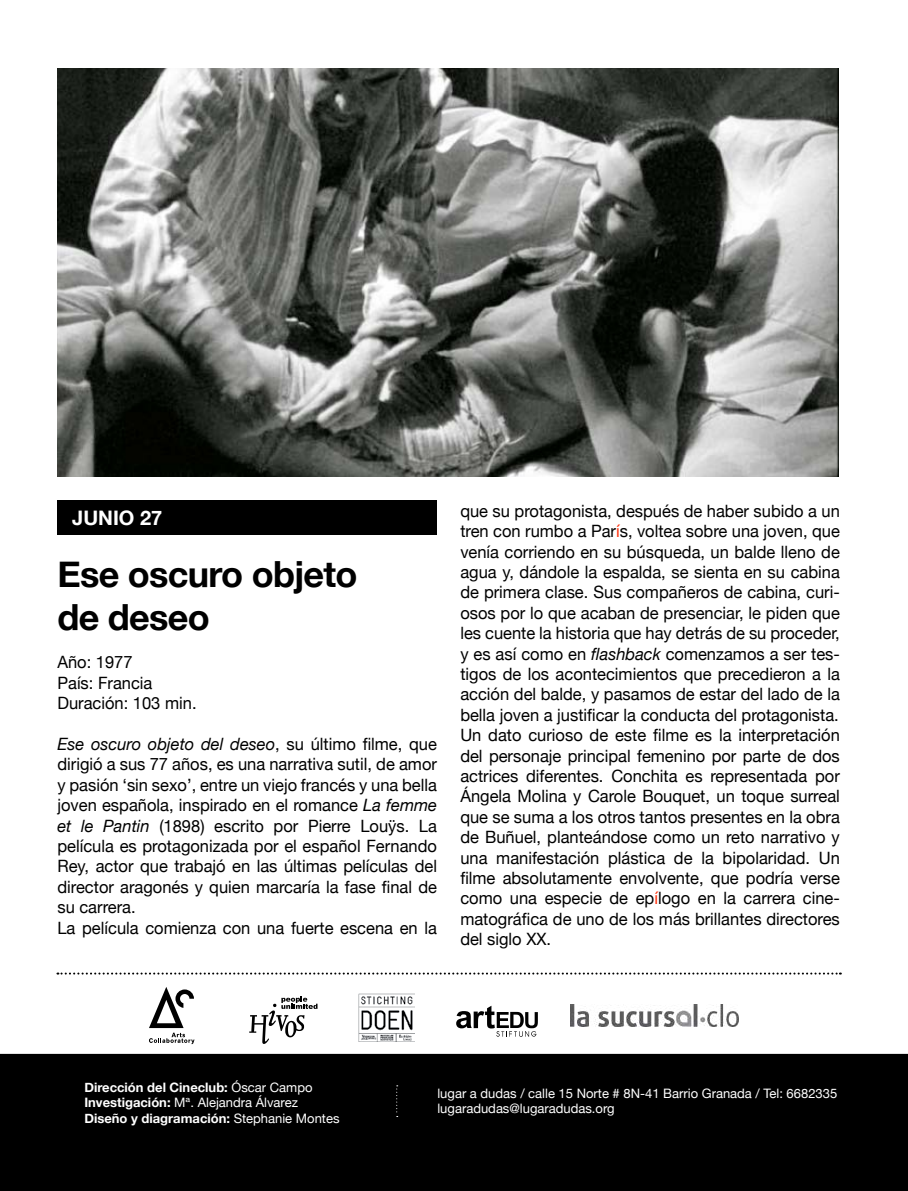
<style>
.page{position:relative;width:908px;height:1191px;background:#fff}
.page>*{position:absolute;margin:0;border:0;box-sizing:border-box;transform-origin:0 0}
.t1{font:700 36px/43.2px "Helvetica Neue";letter-spacing:-.02em;color:#000}
.t2{font:700 20px "Helvetica Neue";color:#fff}
.t3{font:17px/20.4px "Helvetica Neue";color:#000}
.t4{font:700 13px/15.6px "Helvetica Neue";color:#fff}
.t5{font:13px/15.6px "Helvetica Neue";color:#fff}
.s1{font-style:italic}
.s2{color:#ff2b06}
.s3{font-weight:400}
</style>
<div class="page">
<div style="left:0;top:1053px;width:907px;height:138px;background:#000"></div>
<svg style="left:396px;top:1085px;width:1px;height:32px"></svg>
<div style="left:57px;top:500px;width:380px;height:35px;background:#000"></div>
<img style="left:57px;top:68px;width:781px;height:408px">
<svg style="left:57px;top:972px;width:783px;height:2px"></svg>
<svg style="left:249px;top:996px;width:68px;height:48px"></svg>
<svg style="left:456px;top:1005px;width:81px;height:31px"></svg>
<svg style="left:149px;top:987px;width:45px;height:57px"></svg>
<img style="left:359px;top:993px;width:55px;height:48px">
<img style="left:570px;top:1004px;width:168px;height:22px">
<p class="t2" style="left:72px;top:506px;width:92px">JUNIO 27</p>
<h1 class="t1" style="left:57px;top:551px;width:301px">Ese oscuro objeto de deseo</h1>
<p class="t3" style="left:57px;top:652px;width:141px">Año: 1977<br>País: Francia<br>Duración: 103 min.</p>
<p class="t3" style="left:57px;top:733px;width:381px"><span class="s1">Ese oscuro objeto del deseo</span>, su último filme, que dirigió a sus 77 años, es una narrativa sutil, de amor y pasión ‘sin sexo’, entre un viejo francés y una bella joven española, inspirado en el romance <span class="s1">La femme et le Pantin</span> (1898) escrito por Pierre Louÿs. La película es protagonizada por el español Fernando Rey, actor que trabajó en las últimas películas del director aragonés y quien marcaría la fase final de su carrera.<br>La película comienza con una fuerte escena en la</p>
<p class="t3" style="left:460px;top:500px;width:381px;text-align:justify">que su protagonista, después de haber subido a un tren con rumbo a Par<span class="s2">í</span>s, voltea sobre una joven, que venía corriendo en su búsqueda, un balde lleno de agua y, dándole la espalda, se sienta en su cabina de primera clase. Sus compañeros de cabina, curi&shy;osos por lo que acaban de presenciar, le piden que les cuente la historia que hay detrás de su proceder, y es así como en <span class="s1">flashback</span> comenzamos a ser tes&shy;tigos de los acontecimientos que precedieron a la acción del balde, y pasamos de estar del lado de la bella joven a justificar la conducta del protagonista.<br>Un dato curioso de este filme es la interpretación del personaje principal femenino por parte de dos actrices diferentes. Conchita es representada por Ángela Molina y Carole Bouquet, un toque surreal que se suma a los otros tantos presentes en la obra de Buñuel, planteándose como un reto narrativo y una manifestación plástica de la bipolaridad. Un filme absolutamente envolvente, que podría verse como una especie de ep<span class="s2">í</span>logo en la carrera cine&shy;matográfica de uno de los más brillantes directores del siglo XX.</p>
<p class="t4" style="left:84px;top:1079px;width:256px">Dirección del Cineclub: <span class="s3">Óscar Campo<br></span>Investigación: <span class="s3">Mª. Alejandra Álvarez<br></span>Diseño y diagramación: <span class="s3">Stephanie Montes</span></p>
<p class="t5" style="left:437px;top:1085px;width:401px">lugar a dudas / calle 15 Norte # 8N-41 Barrio Granada / Tel: 6682335 lugaradudas@lugaradudas.org</p>
</div>
